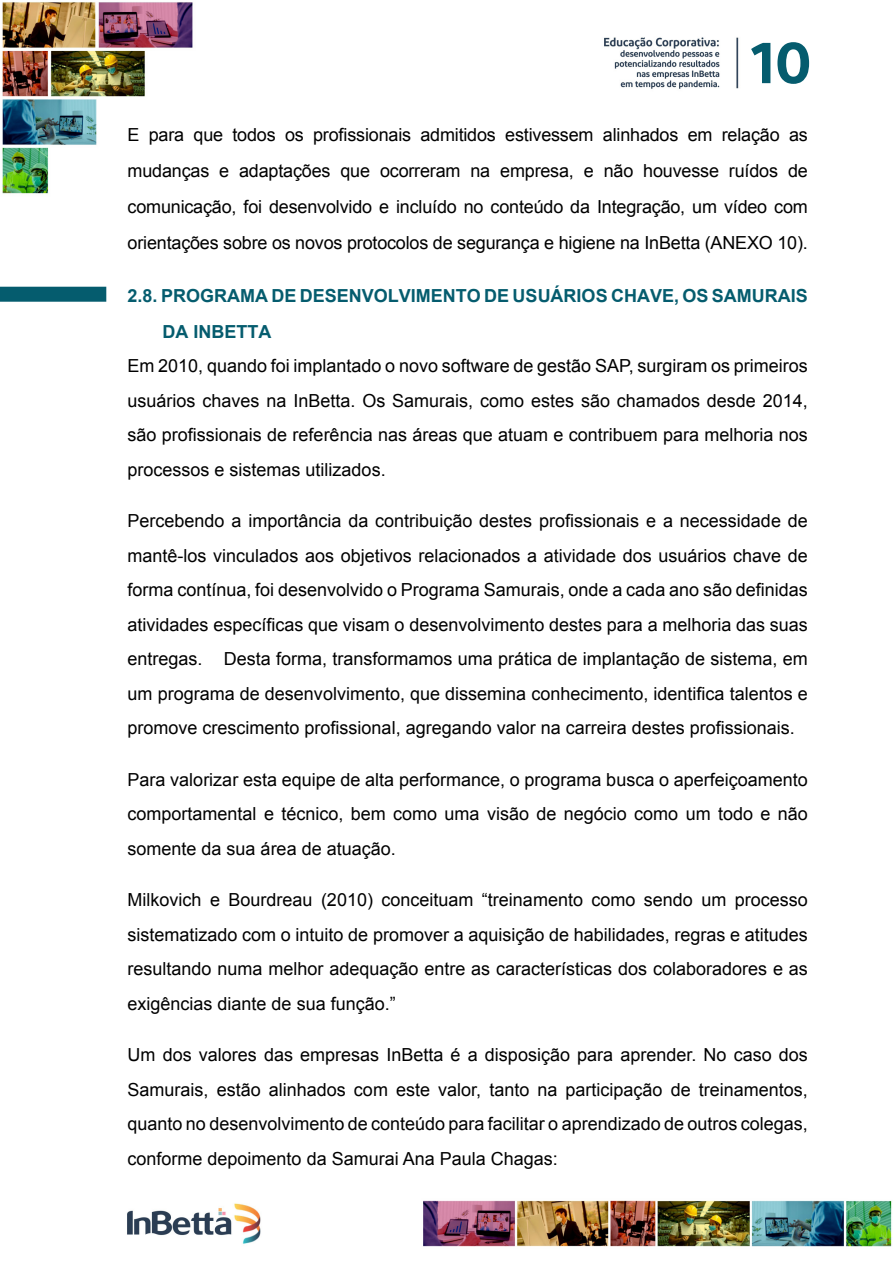
<style>
.page{position:relative;width:893px;height:1263px;background:#fff}
.page>*{position:absolute;margin:0;border:0;box-sizing:border-box;transform-origin:0 0}
.t1{font:600 60px "Diodrum W03";color:#055c6e}
.t2{font:18px/34.5px "Arial";color:#000;text-align:justify}
.t3{font:700 18px/36px "Arial";color:#055c6e}
</style>
<div class="page">
<img style="left:0;top:2px;width:892px;height:1245px">
<div style="left:0;top:287px;width:106px;height:15px;background:#055c6e"></div>
<h1 class="t1" style="left:750px;top:23px;width:63px">10</h1>
<p class="t2" style="left:128px;top:116px;width:682px;line-height:36px">E para que todos os profissionais admitidos estivessem alinhados em relação as mudanças e adaptações que ocorreram na empresa, e não houvesse ruídos de comunicação, foi desenvolvido e incluído no conteúdo da Integração, um vídeo com orientações sobre os novos protocolos de segurança e higiene na InBetta (ANEXO 10).</p>
<p class="t3" style="left:163px;top:278px;width:647px;text-indent:-35px">2.8. PROGRAMA DE DESENVOLVIMENTO DE USUÁRIOS CHAVE, OS SAMURAIS<br>DA INBETTA</p>
<p class="t2" style="left:128px;top:348px;width:682px">Em 2010, quando foi implantado o novo software de gestão SAP, surgiram os primeiros usuários chaves na InBetta. Os Samurais, como estes são chamados desde 2014, são profissionais de referência nas áreas que atuam e contribuem para melhoria nos processos e sistemas utilizados.</p>
<p class="t2" style="left:128px;top:504px;width:682px">Percebendo a importância da contribuição destes profissionais e a necessidade de mantê-los vinculados aos objetivos relacionados a atividade dos usuários chave de forma contínua, foi desenvolvido o Programa Samurais, onde a cada ano são definidas atividades específicas que visam o desenvolvimento destes para a melhoria das suas entregas. Desta forma, transformamos uma prática de implantação de sistema, em um programa de desenvolvimento, que dissemina conhecimento, identifica talentos e promove crescimento profissional, agregando valor na carreira destes profissionais.</p>
<p class="t2" style="left:128px;top:762px;width:682px">Para valorizar esta equipe de alta performance, o programa busca o aperfeiçoamento comportamental e técnico, bem como uma visão de negócio como um todo e não somente da sua área de atuação.</p>
<p class="t2" style="left:128px;top:883px;width:682px">Milkovich e Bourdreau (2010) conceituam “treinamento como sendo um processo sistematizado com o intuito de promover a aquisição de habilidades, regras e atitudes resultando numa melhor adequação entre as características dos colaboradores e as exigências diante de sua função.”</p>
<p class="t2" style="left:128px;top:1038px;width:682px">Um dos valores das empresas InBetta é a disposição para aprender. No caso dos Samurais, estão alinhados com este valor, tanto na participação de treinamentos, quanto no desenvolvimento de conteúdo para facilitar o aprendizado de outros colegas, conforme depoimento da Samurai Ana Paula Chagas:</p>
</div>
